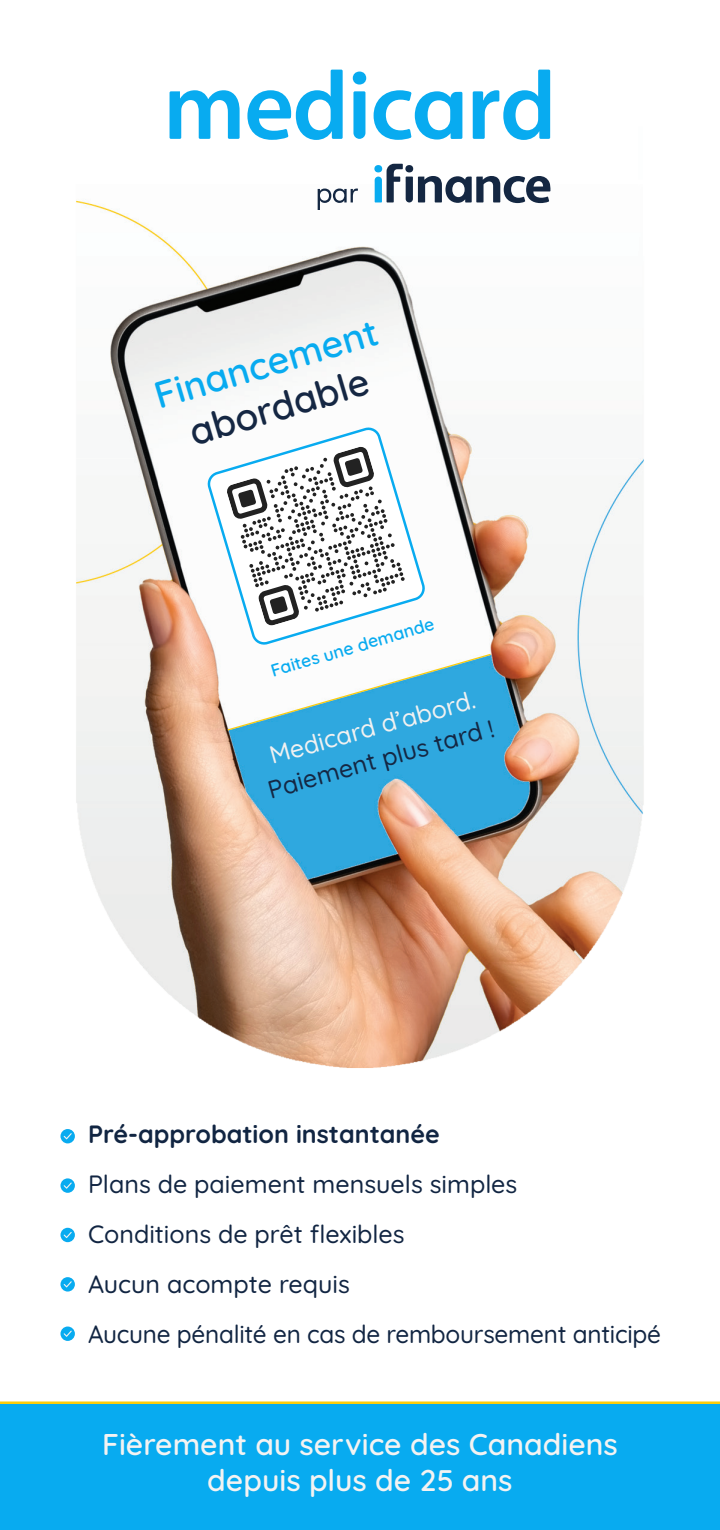
<style>
.page{position:relative;width:720px;height:1530px;background:#fff}
.page>*{position:absolute;margin:0;border:0;box-sizing:border-box;transform-origin:0 0}
.Body{font:600 37.5px/45px "Quicksand";color:#08abf0;text-align:center}
.Body-2{font:600 30px/36px "Quicksand";color:#f3f3f3;text-align:center}
.Body-3{font:500 25px "Quicksand";color:#112542}
.Body-4{font:500 25px/32.5px "Quicksand";color:#152743;text-align:center}
.Body-5{font:700 25px "Quicksand";color:#112542}
.Body-6{font:600 17.5px "Quicksand";color:#08abf0}
.s1{color:#152743}
.s2{color:#f1f1f1}
</style>
<div class="page">
<img style="left:76px;top:69px;width:568px;height:999px">
<svg style="left:226px;top:653px;width:266px;height:79px"></svg>
<svg style="left:170px;top:90px;width:70px;height:49px"></svg>
<svg style="left:247px;top:70px;width:96px;height:70px"></svg>
<svg style="left:353px;top:72px;width:13px;height:67px"></svg>
<svg style="left:473px;top:70px;width:77px;height:70px"></svg>
<svg style="left:374px;top:90px;width:88px;height:50px"></svg>
<svg style="left:375px;top:164px;width:175px;height:39px"></svg>
<svg style="left:318px;top:189px;width:40px;height:21px"></svg>
<div style="left:0;top:1404px;width:720px;height:126px;background:#08abf0"></div>
<hr style="left:0;top:1401px;width:720px;height:3px;background:#fccd0a">
<svg style="left:208px;top:427px;width:217px;height:218px"></svg>
<svg style="left:225px;top:445px;width:180px;height:182px"></svg>
<div style="left:61px;top:1129px;width:14px;height:14px;background:#08abf0;border-radius:50%"></div>
<svg style="left:64px;top:1133px;width:8px;height:6px"></svg>
<div style="left:61px;top:1178px;width:14px;height:15px;background:#08abf0;border-radius:50%"></div>
<svg style="left:64px;top:1183px;width:8px;height:6px"></svg>
<div style="left:61px;top:1228px;width:14px;height:14px;background:#08abf0;border-radius:50%"></div>
<svg style="left:64px;top:1232px;width:8px;height:6px"></svg>
<div style="left:61px;top:1277px;width:14px;height:15px;background:#08abf0;border-radius:50%"></div>
<svg style="left:64px;top:1281px;width:8px;height:6px"></svg>
<div style="left:61px;top:1327px;width:14px;height:14px;background:#08abf0;border-radius:50%"></div>
<svg style="left:64px;top:1331px;width:8px;height:6px"></svg>
<p class="Body" style="left:148px;top:370px;width:233px;rotate:-16deg">Financement <span class="s1">abordable</span></p>
<p class="Body-6" style="left:268px;top:659px;width:171px;rotate:-17deg">Faites une demande</p>
<p class="Body-4" style="left:255px;top:742px;width:235px;rotate:-16deg"><span class="s2">Medicard d’abord.<br></span>Paiement plus tard !</p>
<p class="Body-5" style="left:88px;top:1115px;width:354px">Pré-approbation instantanée</p>
<p class="Body-3" style="left:88px;top:1165px;width:431px">Plans de paiement mensuels simples</p>
<p class="Body-3" style="left:88px;top:1215px;width:318px">Conditions de prêt flexibles</p>
<p class="Body-3" style="left:88px;top:1265px;width:263px">Aucun acompte requis</p>
<p class="Body-3" style="left:88px;top:1315px;width:575px">Aucune pénalité en cas de remboursement anticipé</p>
<p class="Body-2" style="left:102px;top:1424px;width:517px">Fièrement au service des Canadiens depuis plus de 25 ans</p>
</div>
